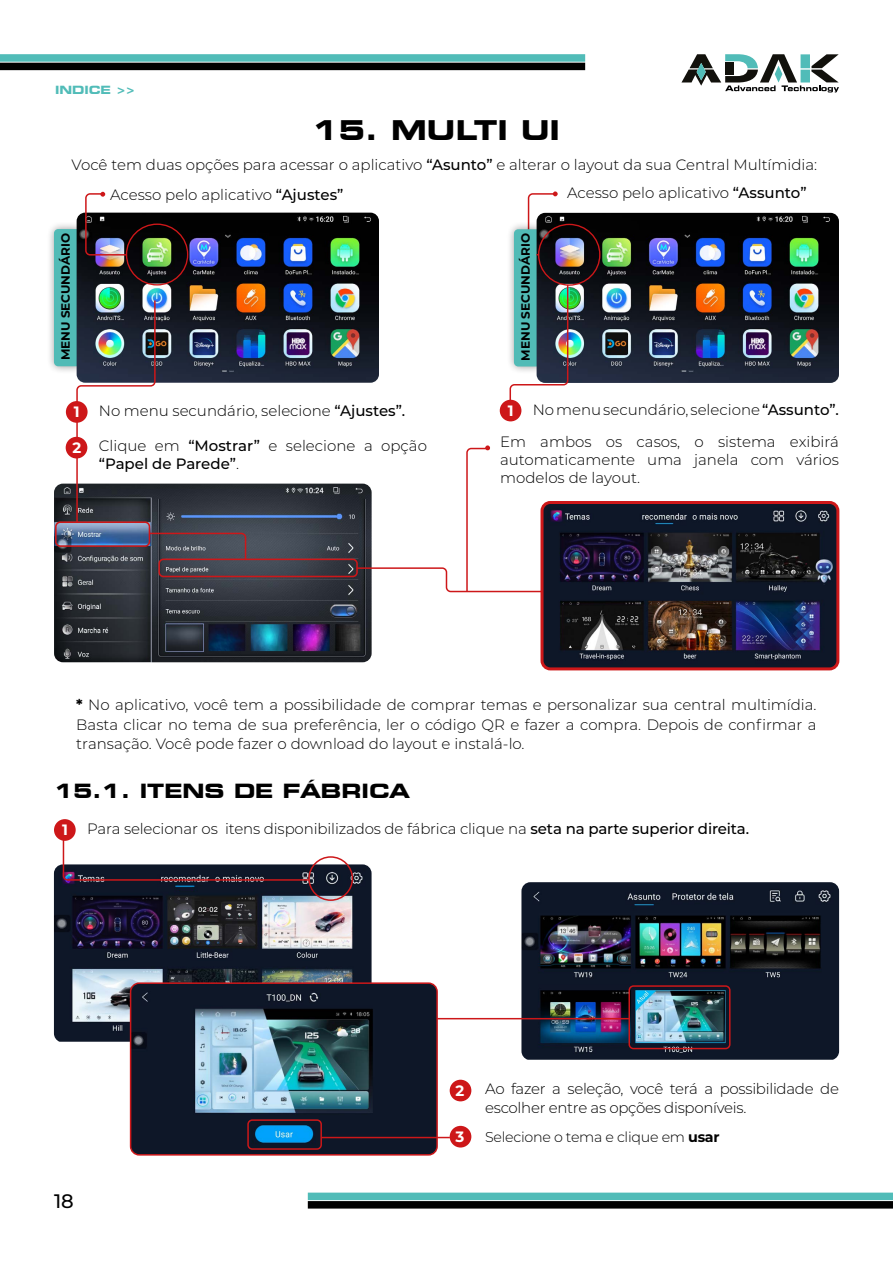
<style>
.page{position:relative;width:893px;height:1263px;background:#fff}
.page>*{position:absolute;margin:0;border:0;box-sizing:border-box;transform-origin:0 0}
.t1{font:700 expanded 27px "Square 721 BT";color:#000}
.t2{font:700 expanded 19.5px "Square 721 BT";color:#000}
.t3{font:500 19.5px "Montserrat";color:#000}
.t4{font:300 15px/18px "Montserrat";color:#000}
.t5{font:300 15px/19.5px "Montserrat";letter-spacing:-.02em;color:#000}
.t6{font:700 15px "Montserrat";color:#fff}
.t7{font:300 14.25px "Montserrat";letter-spacing:-.02em;color:#000}
.t8{font:700 12px "Montserrat";color:#000}
.t9{font:700 expanded 11.25px "Square 721 BT";color:#51bcb8}
.s1{font-weight:500}
.s2{font-weight:700}
</style>
<div class="page">
<div style="left:0;top:54px;width:585px;height:8px;background:#51bcb8"></div>
<div style="left:0;top:63px;width:585px;height:7px;background:#000"></div>
<svg style="left:681px;top:54px;width:158px;height:38px"></svg>
<div style="left:308px;top:1192px;width:585px;height:8px;background:#51bcb8"></div>
<div style="left:308px;top:1201px;width:585px;height:7px;background:#000"></div>
<div style="left:45px;top:221px;width:44px;height:153px;background:#000;opacity:.4"></div>
<div style="left:54px;top:229px;width:26px;height:137px;background:#51bbb6;border-radius:4px"></div>
<img style="left:77px;top:213px;width:302px;height:170px">
<div style="left:126px;top:223px;width:62px;height:63px;border:1px solid #cd1719;border-radius:50%"></div>
<img style="left:54px;top:484px;width:318px;height:178px">
<div style="left:55px;top:521px;width:95px;height:26px;border:2px solid #cd1719;border-radius:4px"></div>
<div style="left:158px;top:558px;width:200px;height:19px;border:2px solid #cd1719;border-radius:4px"></div>
<img style="left:544px;top:502px;width:294px;height:167px">
<div style="left:540px;top:501px;width:299px;height:169px;border:3px solid #cd1719;border-radius:8px"></div>
<img style="left:54px;top:864px;width:318px;height:178px">
<div style="left:308px;top:856px;width:45px;height:45px;border:2px solid #cd1719;border-radius:50%"></div>
<img style="left:131px;top:983px;width:306px;height:172px">
<div style="left:130px;top:982px;width:308px;height:173px;border:2px solid #cd1719;border-radius:9px"></div>
<div style="left:54px;top:819px;width:22px;height:22px;background:#cd1719;border-radius:50%"></div>
<div style="left:247px;top:1119px;width:75px;height:31px;border:2px solid #cd1719;border-radius:4px"></div>
<img style="left:521px;top:882px;width:318px;height:178px">
<div style="left:628px;top:985px;width:102px;height:64px;border:2px solid #cd1719;border-radius:4px"></div>
<div style="left:450px;top:1126px;width:21px;height:21px;background:#cd1719;border-radius:50%"></div>
<div style="left:450px;top:1080px;width:21px;height:21px;background:#cd1719;border-radius:50%"></div>
<hr style="left:437px;top:1018px;width:192px;height:1px;background:#cd1719">
<svg style="left:76px;top:299px;width:80px;height:225px"></svg>
<svg style="left:148px;top:532px;width:99px;height:29px;background:#574953"></svg>
<div style="left:66px;top:401px;width:22px;height:22px;background:#cd1719;border-radius:50%"></div>
<div style="left:66px;top:437px;width:21px;height:21px;background:#cd1719;border-radius:50%"></div>
<svg style="left:84px;top:192px;width:44px;height:64px"></svg>
<div style="left:505px;top:221px;width:44px;height:154px;background:#000;opacity:.4"></div>
<div style="left:514px;top:229px;width:26px;height:137px;background:#51bbb6;border-radius:4px"></div>
<img style="left:537px;top:213px;width:302px;height:170px">
<div style="left:538px;top:224px;width:62px;height:62px;border:1px solid #cd1719;border-radius:50%"></div>
<svg style="left:527px;top:191px;width:31px;height:65px"></svg>
<div style="left:500px;top:400px;width:21px;height:21px;background:#cd1719;border-radius:50%"></div>
<img style="left:509px;top:283px;width:60px;height:119px">
<svg style="left:62px;top:837px;width:248px;height:44px"></svg>
<hr style="left:321px;top:1137px;width:129px;height:1px;background:#cd1719">
<svg style="left:355px;top:445px;width:189px;height:148px"></svg>
<p class="t9" style="left:55px;top:83px;width:82px">INDICE &gt;&gt;</p>
<h1 class="t1" style="left:312px;top:114px;width:249px">15. MULTI UI</h1>
<p class="t4" style="left:110px;top:149px;width:709px;line-height:30.2px;text-indent:-38px">Você tem duas opções para acessar o aplicativo <span class="s1">“Asunto”</span> e alterar o layout da sua Central Multímidia:<br>Acesso pelo aplicativo <span class="s1">“Ajustes”</span></p>
<p class="t4" style="left:567px;top:183px;width:241px">Acesso pelo aplicativo <span class="s1">“Assunto”</span></p>
<p class="t8" style="left:57px;top:360px;width:129px;rotate:-90deg">MENU SECUNDÁRIO</p>
<p class="t6" style="left:74px;top:401px;width:7px">1</p>
<p class="t6" style="left:73px;top:437px;width:10px">2</p>
<p class="t4" style="left:99px;top:402px;width:308px">No menu secundário, selecione <span class="s1">“Ajustes”.</span></p>
<p class="t4" style="left:99px;top:436px;width:330px">Clique em <span class="s1">“Mostrar”</span> e selecione a opção <span class="s1">“Papel de Parede”</span>.</p>
<p class="t8" style="left:517px;top:361px;width:129px;rotate:-90deg">MENU SECUNDÁRIO</p>
<p class="t4" style="left:500px;top:393px;width:340px;line-height:32.4px;text-align:right">No menu secundário, selecione <span class="s1">“Assunto”.<br></span>Em ambos os casos, o sistema exibirá</p>
<p class="t4" style="left:500px;top:451px;width:340px">automaticamente uma janela com vários modelos de layout.</p>
<p class="t6" style="left:508px;top:399px;width:7px">1</p>
<p class="t4" style="left:76px;top:694px;width:742px;line-height:19.5px;text-align:justify"><span class="s2">*</span> No aplicativo, você tem a possibilidade de comprar temas e personalizar sua central multimídia.<br>Basta clicar no tema de sua preferência, ler o código QR e fazer a compra. Depois de confirmar a transação. Você pode fazer o download do layout e instalá-lo.</p>
<h2 class="t2" style="left:54px;top:779px;width:357px">15.1. ITENS DE FÁBRICA</h2>
<p class="t6" style="left:62px;top:819px;width:7px">1</p>
<p class="t4" style="left:87px;top:820px;width:663px">Para selecionar os itens disponibilizados de fábrica clique na <span class="s1">seta na parte superior direita.</span></p>
<p class="t6" style="left:456px;top:1079px;width:10px">2</p>
<p class="t5" style="left:485px;top:1078px;width:355px">Ao fazer a seleção, você terá a possibilidade de escolher entre as opções disponíveis.</p>
<h2 class="t3" style="left:54px;top:1187px;width:21px">18</h2>
<p class="t6" style="left:456px;top:1126px;width:10px">3</p>
<p class="t7" style="left:485px;top:1127px;width:236px">Selecione o tema e clique em <span class="s2">usar</span></p>
</div>
